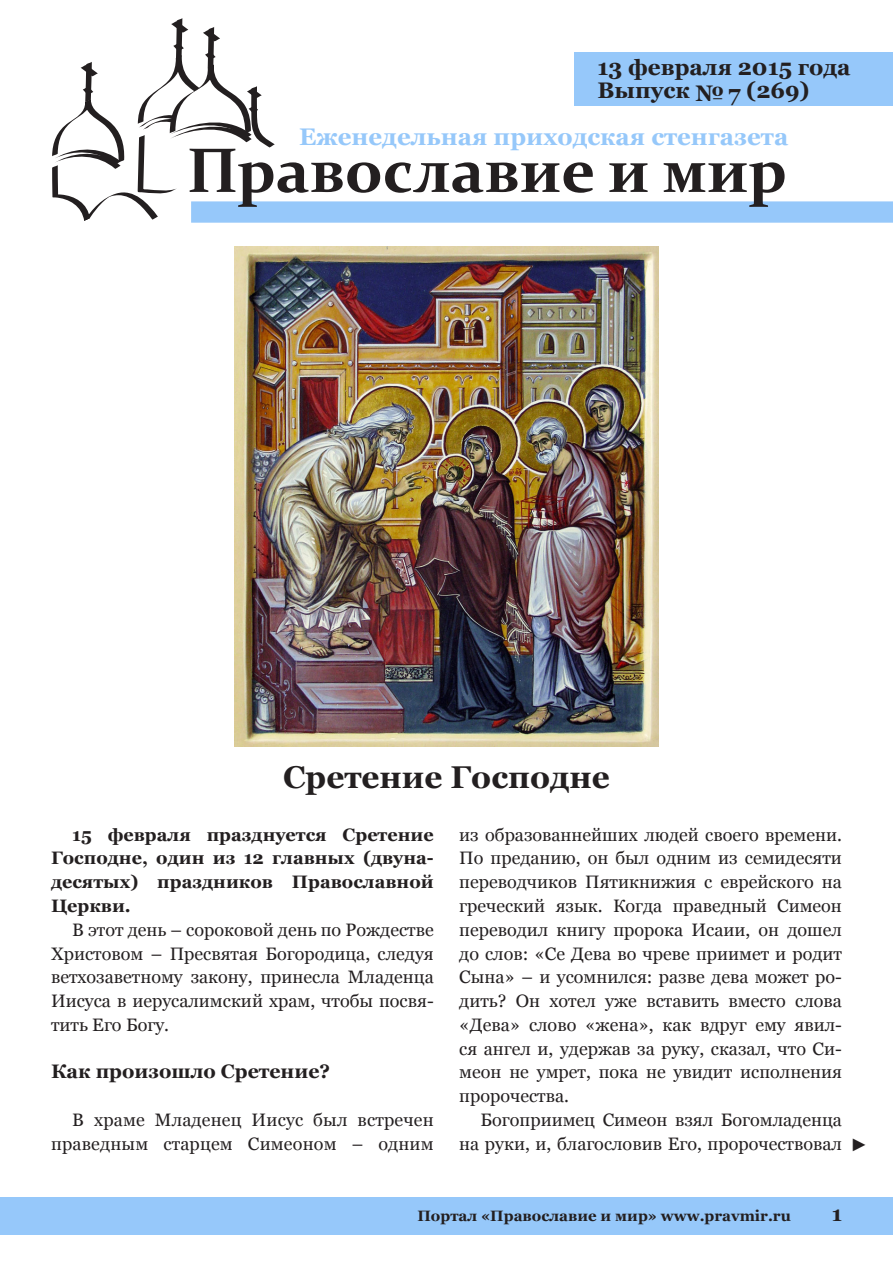
<style>
.page{position:relative;width:893px;height:1263px;background:#fff}
.page>*{position:absolute;margin:0;border:0;box-sizing:border-box;transform-origin:0 0}
.Zagolovok{font:700 31.5px "Georgia";color:#231f20}
.t1{font:700 24px "Georgia";color:#96c8fa}
.t2{font:700 22.5px/22.5px "Georgia";color:#231f20}
.t3{font:700 21px "Georgia";color:#231f20}
.Podzagolovok{font:700 19.5px "Georgia";color:#231f20}
.Text{font:18px/23.7px "Georgia";color:#231f20;text-align:justify}
.Text-2{font:700 18px/23.7px "Georgia";color:#231f20;text-align:justify}
.Text-3{font:18px "Arial";color:#231f20}
.t4{font:700 15px "Georgia";color:#231f20}
</style>
<div class="page">
<div style="left:191px;top:201px;width:702px;height:22px;background:#96c8fa"></div>
<div style="left:574px;top:53px;width:319px;height:53px;background:#96c8fa"></div>
<svg style="left:52px;top:18px;width:541px;height:203px"></svg>
<svg style="left:609px;top:163px;width:39px;height:29px"></svg>
<svg style="left:664px;top:162px;width:121px;height:45px"></svg>
<div style="left:0;top:1197px;width:893px;height:37px;background:#96c8fa"></div>
<img style="left:235px;top:247px;width:423px;height:499px">
<p class="t2" style="left:597px;top:56px;width:255px">13 февраля 2015 года<br>Выпуск № 7 (269)</p>
<h2 class="t1" style="left:299px;top:122px;width:491px">Еженедельная приходская стенгазета</h2>
<p class="Zagolovok" style="left:283px;top:756px;width:328px">Сретение Господне</p>
<p class="Text-2" style="left:51px;top:823px;width:384px;text-indent:21px">15 февраля празднуется Сретение Господне, один из 12 главных (двуна&shy;десятых) праздников Православной Церкви.</p>
<p class="Text" style="left:51px;top:918px;width:384px;text-indent:21px">В этот день – сороковой день по Рождестве Христовом – Пресвятая Богородица, следуя ветхозаветному закону, принесла Младенца Иисуса в иерусалимский храм, чтобы посвя&shy;тить Его Богу.</p>
<p class="Podzagolovok" style="left:51px;top:1059px;width:281px">Как произошло Сретение?</p>
<p class="Text" style="left:51px;top:1108px;width:384px;text-align:right">В храме Младенец Иисус был встречен праведным старцем Симеоном – одним</p>
<p class="Text" style="left:459px;top:823px;width:384px">из образованнейших людей своего времени.<br>По преданию, он был одним из семидесяти переводчиков Пятикнижия с еврейского на греческий язык. Когда праведный Симеон переводил книгу пророка Исаии, он дошел до слов: «Се Дева во чреве приимет и родит Сына» – и усомнился: разве дева может ро&shy;дить? Он хотел уже вставить вместо слова «Дева» слово «жена», как вдруг ему явил&shy;ся ангел и, удержав за руку, сказал, что Си&shy;меон не умрет, пока не увидит исполнения пророчества.</p>
<p class="Text" style="left:459px;top:1108px;width:384px;text-align:right">Богоприимец Симеон взял Богомладенца на руки, и, благословив Его, пророчествовал</p>
<p class="Text-3" style="left:850px;top:1133px;width:19px">►</p>
<p class="t4" style="left:417px;top:1206px;width:375px">Портал «Православие и мир» www.pravmir.ru</p>
<p class="t3" style="left:832px;top:1200px;width:12px">1</p>
</div>
